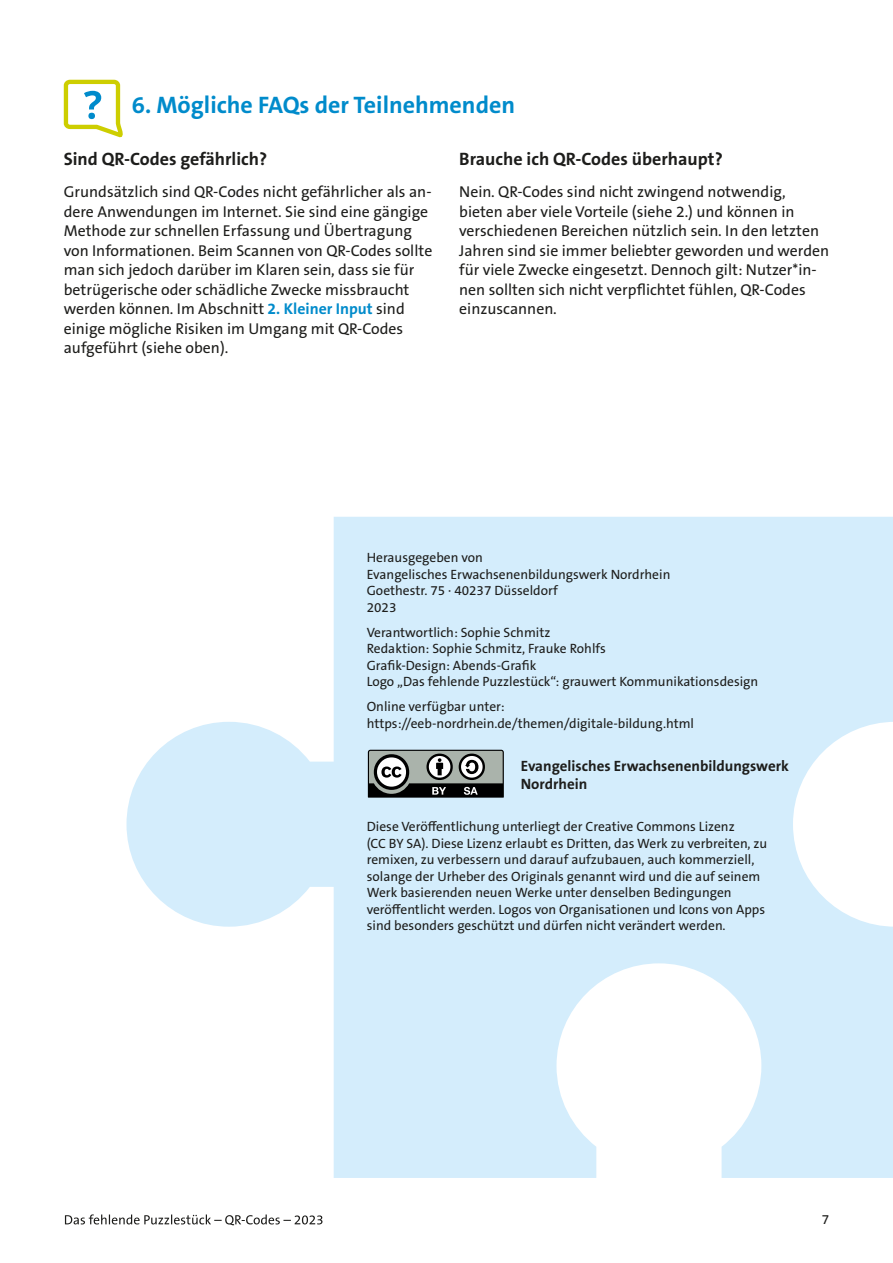
<style>
.page{position:relative;width:893px;height:1263px;background:#fff}
.page>*{position:absolute;margin:0;border:0;box-sizing:border-box;transform-origin:0 0}
.H2_Punkt_1-6{font:700 24px "The Sans B W7";color:#008bcb}
.t1{font:700 18px "The Sans B W7";color:#1d1d1b}
.t2{font:15.75px/19.5px "The Sans B W5 Plain";color:#1d1d1b}
.p2_Impressum{font:700 15px/18px "The Sans B W7";color:#1d1d1b}
.p2_Impressum-2{font:13.5px/16.5px "The Sans B W5 Plain";color:#1d1d1b}
.s1{font-family:"The Sans B W7";font-weight:700;color:#008bcb}
</style>
<div class="page">
<svg style="left:65px;top:1214px;width:257px;height:11px"></svg>
<svg style="left:63px;top:79px;width:60px;height:59px"></svg>
<svg style="left:126px;top:517px;width:767px;height:661px;fill:#d4edfc"></svg>
<svg style="left:368px;top:750px;width:136px;height:48px;background:#727673"></svg>
<h2 class="H2_Punkt_1-6" style="left:132px;top:89px;width:385px">6. Mögliche FAQs der Teilnehmenden</h2>
<h3 class="t1" style="left:64px;top:147px;width:205px">Sind QR-Codes gefährlich?</h3>
<p class="t2" style="left:64px;top:182px;width:370px">Grundsätzlich sind QR-Codes nicht gefährlicher als an&shy;dere Anwendungen im Internet. Sie sind eine gängige Methode zur schnellen Erfassung und Übertragung von Informationen. Beim Scannen von QR-Codes sollte man sich jedoch darüber im Klaren sein, dass sie für betrügerische oder schädliche Zwecke missbraucht werden können. Im Abschnitt <span class="s1">2. Kleiner Input</span> sind einige mögliche Risiken im Umgang mit QR-Codes aufgeführt (siehe oben).</p>
<h3 class="t1" style="left:459px;top:147px;width:265px">Brauche ich QR-Codes überhaupt?</h3>
<p class="t2" style="left:459px;top:182px;width:371px">Nein. QR-Codes sind nicht zwingend notwendig, bieten aber viele Vorteile (siehe 2.) und können in verschiedenen Bereichen nützlich sein. In den letzten Jahren sind sie immer beliebter geworden und werden für viele Zwecke eingesetzt. Dennoch gilt: Nutzer*in&shy;nen sollten sich nicht verpflichtet fühlen, QR-Codes einzuscannen.</p>
<p class="p2_Impressum-2" style="left:367px;top:549px;width:305px">Herausgegeben von<br>Evangelisches Erwachsenenbildungswerk Nordrhein<br>Goethestr. 75 · 40237 Düsseldorf<br>2023</p>
<p class="p2_Impressum-2" style="left:367px;top:624px;width:393px">Verantwortlich: Sophie Schmitz<br>Redaktion: Sophie Schmitz, Frauke Rohlfs<br>Grafik-Design: Abends-Grafik<br>Logo „Das fehlende Puzzlestück“: grauwert Kommunikationsdesign</p>
<p class="p2_Impressum-2" style="left:367px;top:698px;width:329px">Online verfügbar unter: https://eeb-nordrhein.de/themen/digitale-bildung.html</p>
<p class="p2_Impressum" style="left:521px;top:757px;width:270px">Evangelisches Erwachsenenbildungswerk<br>Nordrhein</p>
<p class="p2_Impressum-2" style="left:367px;top:818px;width:402px">Diese Veröffentlichung unterliegt der Creative Commons Lizenz<br>(CC BY SA). Diese Lizenz erlaubt es Dritten, das Werk zu verbreiten, zu remixen, zu verbessern und darauf aufzubauen, auch kommerziell, solange der Urheber des Originals genannt wird und die auf seinem Werk basierenden neuen Werke unter denselben Bedingungen veröffentlicht werden. Logos von Organisationen und Icons von Apps sind besonders geschützt und dürfen nicht verändert werden.</p>
<p class="p2_Impressum-2" style="left:822px;top:1211px;width:9px">7</p>
</div>
